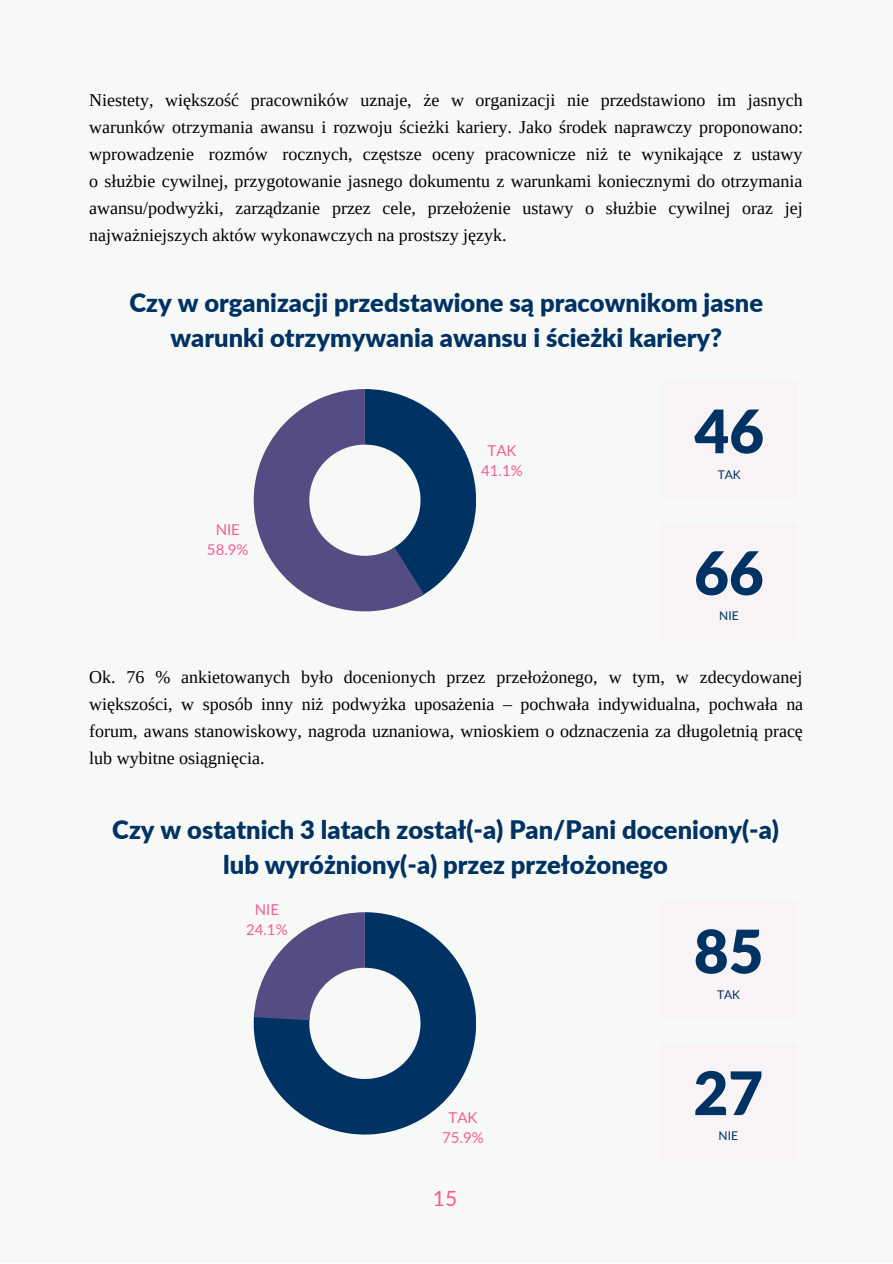
<style>
.page{position:relative;width:893px;height:1264px;background:#fff}
.page>*{position:absolute;margin:0;border:0;box-sizing:border-box;transform-origin:0 0}
.t1{font:900 60px "Lato";color:#003363}
.t2{font:900 25.5px/34.8px "Lato";color:#003363;text-align:center}
.t3{font:21px "Lato";color:#f55d98}
.t4{font:18px/27px "Liberation Serif";color:#000;text-align:justify}
.t5{font:15px/20.2px "Lato";color:#f55d98;text-align:center}
.t6{font:12px "Lato";color:#003363}
</style>
<div class="page">
<div style="left:0;top:0;width:892px;height:1262px;background:#f7f9f7"></div>
<div style="left:661px;top:381px;width:136px;height:117px;background:#f8f3f4"></div>
<div style="left:660px;top:522px;width:136px;height:117px;background:#f8f3f4"></div>
<svg style="left:254px;top:389px;width:222px;height:222px"></svg>
<div style="left:660px;top:901px;width:136px;height:116px;background:#f8f3f4"></div>
<div style="left:660px;top:1042px;width:136px;height:117px;background:#f8f3f4"></div>
<svg style="left:254px;top:912px;width:222px;height:222px;fill:#003363"></svg>
<svg style="left:254px;top:912px;width:112px;height:108px"></svg>
<p class="t4" style="left:89px;top:86px;width:715px">Niestety, większość pracowników uznaje, że w organizacji nie przedstawiono im jasnych warunków otrzymania awansu i rozwoju ścieżki kariery. Jako środek naprawczy proponowano: wprowadzenie rozmów rocznych, częstsze oceny pracownicze niż te wynikające z ustawy o służbie cywilnej, przygotowanie jasnego dokumentu z warunkami koniecznymi do otrzymania awansu/podwyżki, zarządzanie przez cele, przełożenie ustawy o służbie cywilnej oraz jej najważniejszych aktów wykonawczych na prostszy język.</p>
<h2 class="t2" style="left:129px;top:285px;width:635px">Czy w organizacji przedstawione są pracownikom jasne warunki otrzymywania awansu i ścieżki kariery?</h2>
<p class="t5" style="left:207px;top:519px;width:43px">NIE<br>58.9%</p>
<p class="t5" style="left:481px;top:440px;width:43px">TAK<br>41.1%</p>
<h1 class="t1" style="left:694px;top:394px;width:71px">46</h1>
<p class="t6" style="left:717px;top:466px;width:25px">TAK</p>
<h1 class="t1" style="left:694px;top:535px;width:71px">66</h1>
<p class="t6" style="left:719px;top:608px;width:21px">NIE</p>
<p class="t4" style="left:89px;top:663px;width:715px">Ok. 76 % ankietowanych było docenionych przez przełożonego, w tym, w zdecydowanej większości, w sposób inny niż podwyżka uposażenia – pochwała indywidualna, pochwała na forum, awans stanowiskowy, nagroda uznaniowa, wnioskiem o odznaczenia za długoletnią pracę lub wybitne osiągnięcia.</p>
<h2 class="t2" style="left:112px;top:811px;width:668px">Czy w ostatnich 3 latach został(-a) Pan/Pani doceniony(-a) lub wyróżniony(-a) przez przełożonego</h2>
<p class="t5" style="left:246px;top:899px;width:43px">NIE<br>24.1%</p>
<p class="t5" style="left:448px;top:1106px;width:30px">TAK</p>
<p class="t5" style="left:442px;top:1126px;width:43px">75.9%</p>
<p class="t3" style="left:433px;top:1185px;width:26px">15</p>
<h1 class="t1" style="left:693px;top:914px;width:71px">85</h1>
<p class="t6" style="left:717px;top:986px;width:25px">TAK</p>
<h1 class="t1" style="left:693px;top:1055px;width:71px">27</h1>
<p class="t6" style="left:718px;top:1128px;width:21px">NIE</p>
</div>
